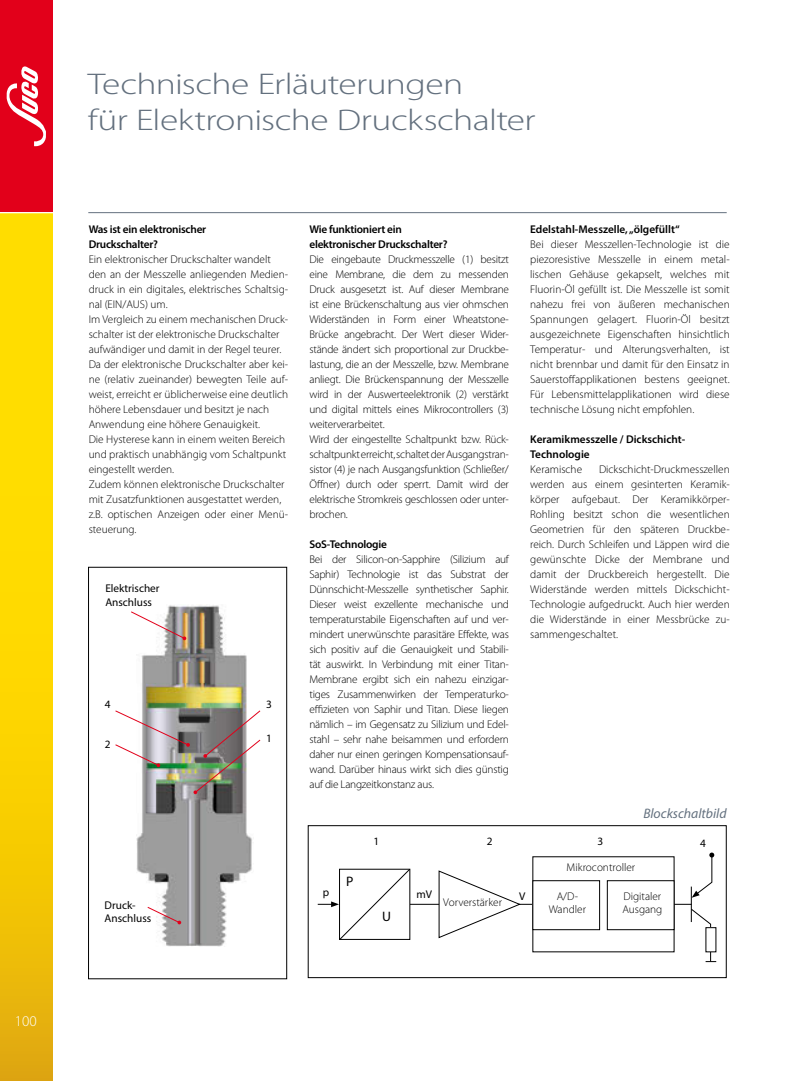
<style>
.page{position:relative;width:798px;height:1081px;background:#fff}
.page>*{position:absolute;margin:0;border:0;box-sizing:border-box;transform-origin:0 0}
.t1{font:300 30px/36px "Myriad Pro";letter-spacing:-.015em;color:#63707e;scale:1.25 1}
.t2{font:300 15px "Myriad Pro";color:#fff}
.t3{font:italic 13.75px "Myriad Pro";color:#63707e}
.t4{font:13.75px "Myriad Pro";color:#000}
.t5{font:300 11.25px/15px "Myriad Pro";letter-spacing:-.01em;color:#000}
.t6{font:600 11.25px/15px "Myriad Pro";color:#000}
.t7{font:11.25px/13.5px "Myriad Pro";color:#000}
.s1{font-weight:600}
.s2{font-weight:300}
</style>
<div class="page">
<svg style="left:0;top:213px;width:53px;height:868px;background:#f8d002"></svg>
<div style="left:0;top:0;width:53px;height:213px;background:#e2001a"></div>
<svg style="left:7px;top:66px;width:39px;height:80px"></svg>
<hr style="left:0;top:212px;width:795px;height:1px;background:#fff">
<hr style="left:88px;top:212px;width:638px;height:1px;background:#63707e">
<hr style="left:690px;top:886px;width:1px;height:36px;background:#000">
<hr style="left:387px;top:904px;width:304px;height:1px;background:#000">
<svg style="left:691px;top:852px;width:23px;height:46px"></svg>
<svg style="left:690px;top:908px;width:26px;height:54px"></svg>
<div style="left:532px;top:857px;width:141px;height:95px;background:#fff"></div>
<svg style="left:532px;top:880px;width:68px;height:50px"></svg>
<svg style="left:606px;top:880px;width:68px;height:50px"></svg>
<svg style="left:438px;top:870px;width:83px;height:68px"></svg>
<svg style="left:317px;top:868px;width:93px;height:72px"></svg>
<div style="left:308px;top:825px;width:418px;height:153px;border:1px solid #000"></div>
<div style="left:88px;top:567px;width:199px;height:412px;border:1px solid #000"></div>
<img style="left:137px;top:605px;width:115px;height:341px">
<svg style="left:131px;top:610px;width:55px;height:30px"></svg>
<img style="left:115px;top:709px;width:146px;height:85px">
<svg style="left:146px;top:906px;width:35px;height:18px"></svg>
<p class="t2" style="left:15px;top:1011px;width:23px">100</p>
<p class="t1" style="left:88px;top:65px;width:359px">Technische Erläuterungen<br>für Elektronische Druckschalter</p>
<p class="t5" style="left:89px;top:222px;width:201px"><span class="s1">Was ist ein elektronischer<br>Druckschalter?<br></span>Ein elektronischer Druckschalter wandelt den an der Messzelle anliegenden Medien&shy;druck in ein digitales, elektrisches Schaltsig&shy;nal (EIN/AUS) um.<br>Im Vergleich zu einem mechanischen Druck&shy;schalter ist der elektronische Druckschalter aufwändiger und damit in der Regel teurer.<br>Da der elektronische Druckschalter aber kei&shy;ne (relativ zueinander) bewegten Teile auf&shy;weist, erreicht er üblicherweise eine deutlich höhere Lebensdauer und besitzt je nach Anwendung eine höhere Genauigkeit.<br>Die Hysterese kann in einem weiten Bereich und praktisch unabhängig vom Schaltpunkt eingestellt werden.<br>Zudem können elektronische Druckschalter mit Zusatzfunktionen ausgestattet werden, z.B. optischen Anzeigen oder einer Menü&shy;steuerung.</p>
<p class="t7" style="left:105px;top:581px;width:56px">Elektrischer<br>Anschluss</p>
<p class="t7" style="left:105px;top:697px;width:7px">4</p>
<p class="t7" style="left:105px;top:737px;width:7px">2</p>
<p class="t7" style="left:266px;top:697px;width:7px">3</p>
<p class="t7" style="left:266px;top:731px;width:7px">1</p>
<p class="t5" style="left:309px;top:222px;width:201px"><span class="s1">Wie funktioniert ein<br>elektronischer Druckschalter?<br></span>Die eingebaute Druckmesszelle (1) besitzt eine Membrane, die dem zu messenden Druck ausgesetzt ist. Auf dieser Membrane ist eine Brückenschaltung aus vier ohmschen Widerständen in Form einer Wheatstone-Brücke angebracht. Der Wert dieser Wider&shy;stände ändert sich proportional zur Druckbe&shy;lastung, die an der Messzelle, bzw. Membrane anliegt. Die Brückenspannung der Messzelle wird in der Auswerteelektronik (2) verstärkt und digital mittels eines Mikrocontrollers (3) weiterverarbeitet.<br>Wird der eingestellte Schaltpunkt bzw. Rück&shy;schaltpunkt erreicht, schaltet der Ausgangstran&shy;sistor (4) je nach Ausgangsfunktion (Schließer/ Öffner) durch oder sperrt. Damit wird der elektrische Stromkreis geschlossen oder unter&shy;brochen.</p>
<p class="t5" style="left:309px;top:537px;width:201px"><span class="s1">SoS-Technologie<br></span>Bei der Silicon-on-Sapphire (Silizium auf Saphir) Technologie ist das Substrat der Dünnschicht-Messzelle synthetischer Saphir.<br>Dieser weist exzellente mechanische und temperaturstabile Eigenschaften auf und ver&shy;mindert unerwünschte parasitäre Effekte, was sich positiv auf die Genauigkeit und Stabili&shy;tät auswirkt. In Verbindung mit einer Titan-Membrane ergibt sich ein nahezu einzigar&shy;tiges Zusammenwirken der Temperaturko&shy;effizieten von Saphir und Titan. Diese liegen nämlich – im Gegensatz zu Silizium und Edel&shy;stahl – sehr nahe beisammen und erfordern daher nur einen geringen Kompensationsauf&shy;wand. Darüber hinaus wirkt sich dies günstig auf die Langzeitkonstanz aus.</p>
<p class="t5" style="left:530px;top:222px;width:201px"><span class="s1">Edelstahl-Messzelle, „ölgefüllt“<br></span>Bei dieser Messzellen-Technologie ist die piezoresistive Messzelle in einem metal&shy;lischen Gehäuse gekapselt, welches mit Fluorin-Öl gefüllt ist. Die Messzelle ist somit nahezu frei von äußeren mechanischen Spannungen gelagert. Fluorin-Öl besitzt ausgezeichnete Eigenschaften hinsichtlich Temperatur- und Alterungsverhalten, ist nicht brennbar und damit für den Einsatz in Sauerstoffapplikationen bestens geeignet.<br>Für Lebensmittelapplikationen wird diese technische Lösung nicht empfohlen.</p>
<p class="t6" style="left:530px;top:432px;width:157px">Keramikmesszelle / Dickschicht-<br>Technologie<br><span class="s2">Keramische</span></p>
<p class="t5" style="left:530px;top:462px;width:201px;text-align:justify;text-indent:69px">Dickschicht-Druckmesszellen werden aus einem gesinterten Keramik&shy;körper aufgebaut. Der Keramikkörper-Rohling besitzt schon die wesentlichen Geometrien für den späteren Druckbe&shy;reich. Durch Schleifen und Läppen wird die gewünschte Dicke der Membrane und damit der Druckbereich hergestellt. Die Widerstände werden mittels Dickschicht-Technologie aufgedruckt. Auch hier werden die Widerstände in einer Messbrücke zu&shy;sammengeschaltet.</p>
<p class="t3" style="left:643px;top:805px;width:85px">Blockschaltbild</p>
<p class="t7" style="left:373px;top:834px;width:7px">1</p>
<p class="t7" style="left:487px;top:834px;width:7px">2</p>
<p class="t7" style="left:597px;top:834px;width:7px">3</p>
<p class="t7" style="left:700px;top:836px;width:7px">4</p>
<p class="t4" style="left:346px;top:873px;width:9px">P</p>
<p class="t7" style="left:416px;top:887px;width:17px">mV</p>
<p class="t7" style="left:519px;top:889px;width:8px">V</p>
<p class="t7" style="left:323px;top:885px;width:8px">p</p>
<p class="t7" style="left:105px;top:898px;width:33px">Druck-</p>
<p class="t5" style="left:443px;top:894px;width:60px">Vorverstärker</p>
<p class="t7" style="left:105px;top:911px;width:48px">Anschluss</p>
<p class="t4" style="left:382px;top:908px;width:10px">U</p>
<p class="t5" style="left:566px;top:860px;width:70px">Mikrocontroller</p>
<p class="t5" style="left:622px;top:889px;width:42px;line-height:13.5px">Digitaler<br>Ausgang</p>
<p class="t5" style="left:548px;top:889px;width:39px;line-height:13.5px;text-align:center">A/D-<br>Wandler</p>
</div>
